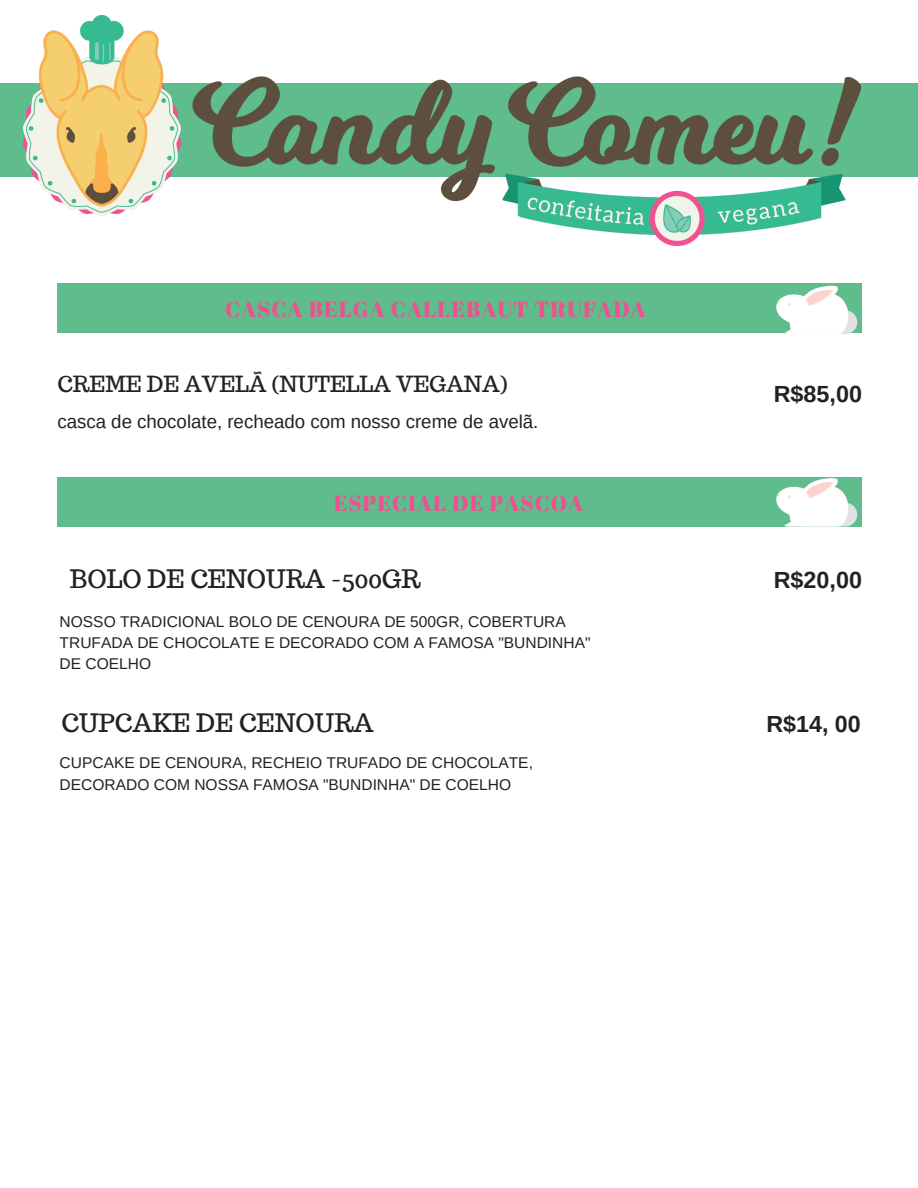
<style>
.page{position:relative;width:918px;height:1188px;background:#fff}
.page>*{position:absolute;margin:0;border:0;box-sizing:border-box;transform-origin:0 0}
.t1{font:24.9px "Trocchi";color:#222}
.t2{font:700 23.4px "Arimo";color:#222}
.t3{font:700 23.25px "Arimo";color:#222}
.t4{font:21.75px "Abril Fatface";letter-spacing:.05em;color:#ee5191}
.t5{font:21.75px "Trocchi";color:#222}
.t6{font:18.75px "Arimo";color:#222}
.t7{font:15.6px/21.3px "Arimo";color:#222}
</style>
<div class="page">
<div style="left:57px;top:284px;width:805px;height:49px;background:#5fbc8c"></div>
<div style="left:0;top:83px;width:918px;height:94px;background:#5fbc8c"></div>
<img style="left:24px;top:16px;width:837px;height:229px">
<svg style="left:776px;top:286px;width:81px;height:48px"></svg>
<div style="left:57px;top:477px;width:805px;height:50px;background:#5fbc8c"></div>
<svg style="left:776px;top:478px;width:81px;height:48px"></svg>
<h3 class="t4" style="left:225px;top:294px;width:423px">CASCA BELGA CALLEBAUT TRUFADA</h3>
<h3 class="t5" style="left:57px;top:369px;width:452px">CREME DE AVELÃ (NUTELLA VEGANA)</h3>
<p class="t6" style="left:57px;top:411px;width:483px">casca de chocolate, recheado com nosso creme de avelã.</p>
<h3 class="t4" style="left:334px;top:488px;width:251px">ESPECIAL DE PASCOA</h3>
<h1 class="t1" style="left:70px;top:563px;width:352px">BOLO DE CENOURA -500GR</h1>
<p class="t7" style="left:60px;top:611px;width:533px">NOSSO TRADICIONAL BOLO DE CENOURA DE 500GR, COBERTURA<br>TRUFADA DE CHOCOLATE E DECORADO COM A FAMOSA "BUNDINHA"<br>DE COELHO</p>
<h1 class="t1" style="left:62px;top:707px;width:314px">CUPCAKE DE CENOURA</h1>
<p class="t7" style="left:60px;top:752px;width:475px">CUPCAKE DE CENOURA, RECHEIO TRUFADO DE CHOCOLATE,<br>DECORADO COM NOSSA FAMOSA "BUNDINHA" DE COELHO</p>
<h2 class="t2" style="left:774px;top:380px;width:90px">R$85,00</h2>
<h2 class="t2" style="left:774px;top:567px;width:90px">R$20,00</h2>
<h3 class="t3" style="left:766px;top:711px;width:96px">R$14, 00</h3>
</div>
